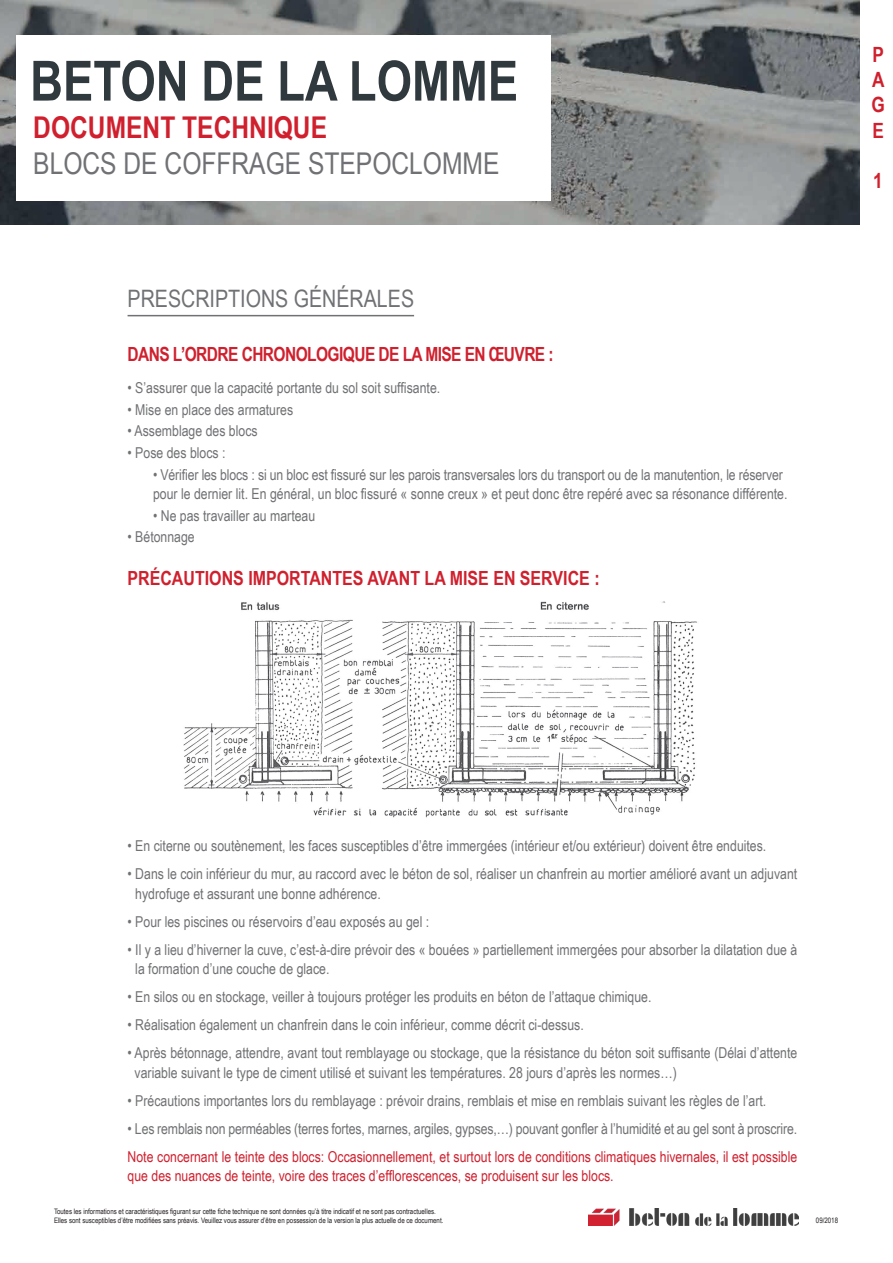
<style>
.page{position:relative;width:893px;height:1263px;background:#fff}
.page>*{position:absolute;margin:0;border:0;box-sizing:border-box;transform-origin:0 0}
.t1{font:700 55.5px "Arial Narrow";color:#30393d}
.t2{font:30px "Arial Narrow";color:#707174}
.t3{font:700 30px "Arial Narrow";color:#d0202e}
.t4{font:24px "Arial Narrow";color:#707174}
.t5{font:700 21px "Arial Narrow";color:#d0202e}
.t6{font:700 19.5px "Arial Narrow";color:#d0202e}
.t7{font:700 19.5px "Arial Narrow";letter-spacing:-.02em;color:#d0202e}
.t8{font:15px/19.5px "Arial Narrow";color:#707174}
.t9{font:15px/19.5px "Arial Narrow";color:#d0202e}
.t10{font:7.5px/9px "Arial Narrow";color:#231f20}
</style>
<div class="page">
<svg style="left:0;top:0;width:860px;height:225px;background:#7f8282"></svg>
<div style="left:16px;top:35px;width:535px;height:166px;background:#fff"></div>
<img style="left:588px;top:1209px;width:210px;height:16px">
<hr style="left:128px;top:315px;width:286px;height:1px;background:#707174">
<img style="left:183px;top:601px;width:514px;height:217px">
<h1 class="t1" style="left:30px;top:39px;width:490px">BETON DE LA LOMME</h1>
<h2 class="t3" style="left:33px;top:105px;width:295px">DOCUMENT TECHNIQUE</h2>
<h2 class="t2" style="left:33px;top:141px;width:468px">BLOCS DE COFFRAGE STEPOCLOMME</h2>
<p class="t4" style="left:128px;top:281px;width:288px">PRESCRIPTIONS GÉNÉRALES</p>
<p class="t7" style="left:128px;top:339px;width:428px">DANS L’ORDRE CHRONOLOGIQUE DE LA MISE EN ŒUVRE :</p>
<p class="t8" style="left:128px;top:377px;width:314px">• S’assurer que la capacité portante du sol soit suffisante.</p>
<p class="t8" style="left:128px;top:399px;width:167px">• Mise en place des armatures</p>
<p class="t8" style="left:128px;top:421px;width:132px">• Assemblage des blocs</p>
<p class="t8" style="left:128px;top:442px;width:99px">• Pose des blocs :</p>
<p class="t8" style="left:153px;top:464px;width:636px">• Vérifier les blocs : si un bloc est fissuré sur les parois transversales lors du transport ou de la manutention, le réserver pour le dernier lit. En général, un bloc fissuré « sonne creux » et peut donc être repéré avec sa résonance différente.</p>
<p class="t8" style="left:153px;top:505px;width:164px">• Ne pas travailler au marteau</p>
<p class="t8" style="left:128px;top:527px;width:69px">• Bétonnage</p>
<p class="t6" style="left:128px;top:563px;width:474px">PRÉCAUTIONS IMPORTANTES AVANT LA MISE EN SERVICE :</p>
<p class="t5" style="left:872px;top:39px;width:13px">P</p>
<p class="t5" style="left:872px;top:64px;width:14px">A</p>
<p class="t5" style="left:871px;top:89px;width:15px">G</p>
<p class="t5" style="left:872px;top:114px;width:13px">E</p>
<p class="t5" style="left:873px;top:165px;width:11px">1</p>
<p class="t8" style="left:128px;top:836px;width:640px">• En citerne ou soutènement, les faces susceptibles d’être immergées (intérieur et/ou extérieur) doivent être enduites.</p>
<p class="t8" style="left:135px;top:864px;width:663px;text-indent:-8px">• Dans le coin inférieur du mur, au raccord avec le béton de sol, réaliser un chanfrein au mortier amélioré avant un adjuvant hydrofuge et assurant une bonne adhérence.</p>
<p class="t8" style="left:128px;top:911px;width:303px">• Pour les piscines ou réservoirs d’eau exposés au gel :</p>
<p class="t8" style="left:135px;top:939px;width:663px;text-indent:-8px">• Il y a lieu d’hiverner la cuve, c’est-à-dire prévoir des « bouées » partiellement immergées pour absorber la dilatation due à la formation d’une couche de glace.</p>
<p class="t8" style="left:128px;top:987px;width:525px">• En silos ou en stockage, veiller à toujours protéger les produits en béton de l’attaque chimique.</p>
<p class="t8" style="left:128px;top:1015px;width:458px">• Réalisation également un chanfrein dans le coin inférieur, comme décrit ci-dessus.</p>
<p class="t8" style="left:135px;top:1043px;width:664px;text-indent:-7px">• Après bétonnage, attendre, avant tout remblayage ou stockage, que la résistance du béton soit suffisante (Délai d’attente variable suivant le type de ciment utilisé et suivant les températures. 28 jours d’après les normes…)</p>
<p class="t8" style="left:128px;top:1090px;width:640px">• Précautions importantes lors du remblayage : prévoir drains, remblais et mise en remblais suivant les règles de l’art.</p>
<p class="t8" style="left:128px;top:1118px;width:671px">• Les remblais non perméables (terres fortes, marnes, argiles, gypses,…) pouvant gonfler à l’humidité et au gel sont à proscrire.</p>
<p class="t9" style="left:128px;top:1146px;width:671px">Note concernant le teinte des blocs: Occasionnellement, et surtout lors de conditions climatiques hivernales, il est possible que des nuances de teinte, voire des traces d’efflorescences, se produisent sur les blocs.</p>
<p class="t10" style="left:54px;top:1207px;width:391px">Toutes les informations et caractéristiques figurant sur cette fiche technique ne sont données qu’à titre indicatif et ne sont pas contractuelles.<br>Elles sont susceptibles d’être modifiées sans préavis. Veuillez vous assurer d’être en possession de la version la plus actuelle de ce document.</p>
<p class="t10" style="left:816px;top:1216px;width:24px">09/2018</p>
</div>
